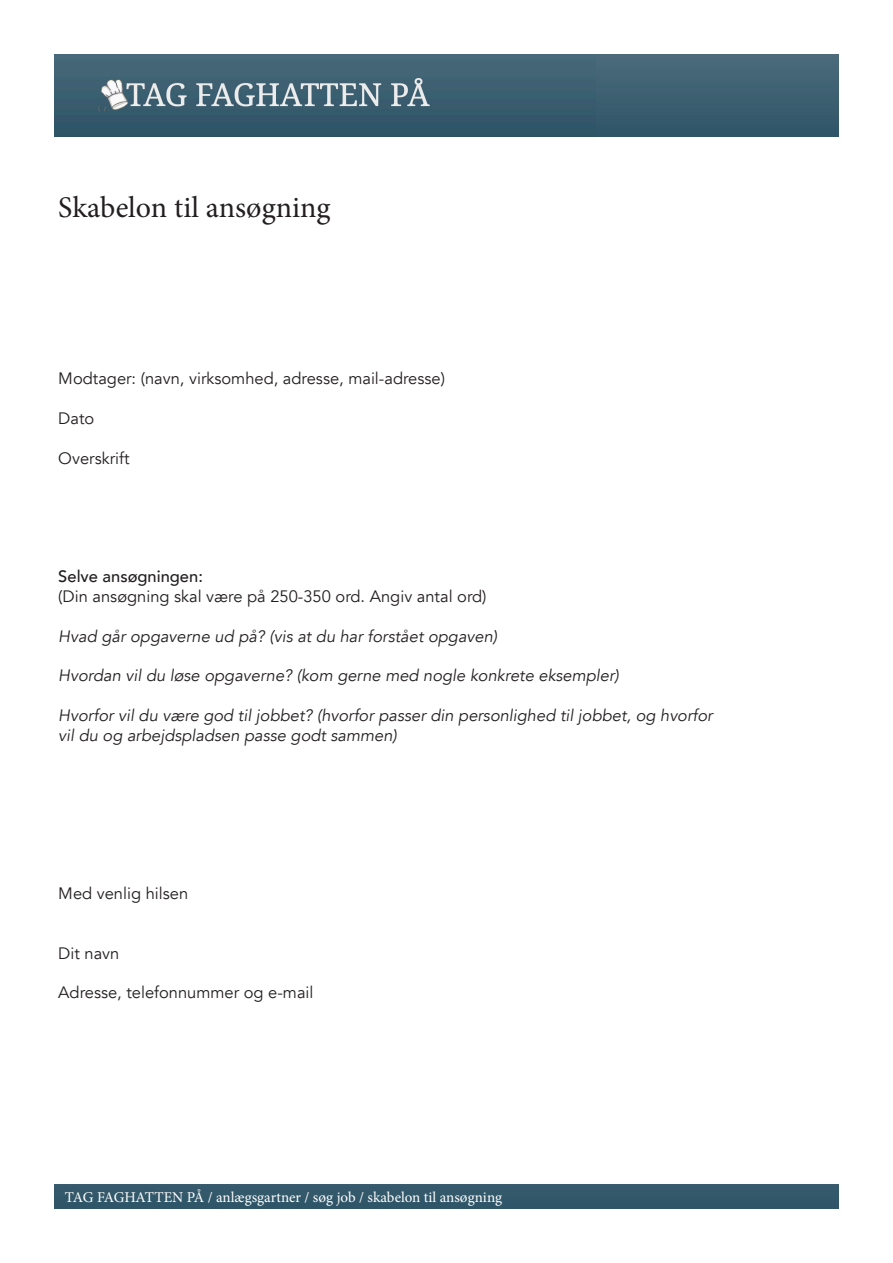
<style>
.page{position:relative;width:893px;height:1263px;background:#fff}
.page>*{position:absolute;margin:0;border:0;box-sizing:border-box;transform-origin:0 0}
.t1{font:30px "Minion Pro";color:#231f20}
.t2{font:italic 16.5px/19.8px "Avenir";color:#231f20}
.t3{font:16.5px "Avenir";color:#231f20}
.t4{font:500 16.5px "Avenir";color:#231f20}
.t5{font:15px "Minion Pro";color:#fff}
</style>
<div class="page">
<img style="left:54px;top:54px;width:542px;height:83px">
<img style="left:596px;top:54px;width:243px;height:83px">
<div style="left:54px;top:1184px;width:117px;height:25px;background:#32586a"></div>
<div style="left:171px;top:1184px;width:668px;height:25px;background:#32586a"></div>
<p class="t1" style="left:58px;top:187px;width:274px">Skabelon til ansøgning</p>
<p class="t3" style="left:58px;top:369px;width:388px">Modtager: (navn, virksomhed, adresse, mail-adresse)</p>
<p class="t3" style="left:58px;top:408px;width:38px">Dato</p>
<p class="t3" style="left:58px;top:448px;width:73px">Overskrift</p>
<p class="t4" style="left:58px;top:562px;width:146px">Selve ansøgningen:</p>
<p class="t3" style="left:58px;top:587px;width:430px">(Din ansøgning skal være på 250-350 ord. Angiv antal ord)</p>
<p class="t2" style="left:58px;top:626px;width:440px">Hvad går opgaverne ud på? (vis at du har forstået opgaven)</p>
<p class="t2" style="left:58px;top:666px;width:562px">Hvordan vil du løse opgaverne? (kom gerne med nogle konkrete eksempler)</p>
<p class="t2" style="left:58px;top:706px;width:656px">Hvorfor vil du være god til jobbet? (hvorfor passer din personlighed til jobbet, og hvorfor vil du og arbejdspladsen passe godt sammen)</p>
<p class="t3" style="left:58px;top:884px;width:131px">Med venlig hilsen</p>
<p class="t3" style="left:58px;top:943px;width:63px">Dit navn</p>
<p class="t3" style="left:58px;top:983px;width:257px">Adresse, telefonnummer og e-mail</p>
<p class="t5" style="left:65px;top:1187px;width:439px">TAG FAGHATTEN PÅ / anlægsgartner / søg job / skabelon til ansøgning</p>
</div>
